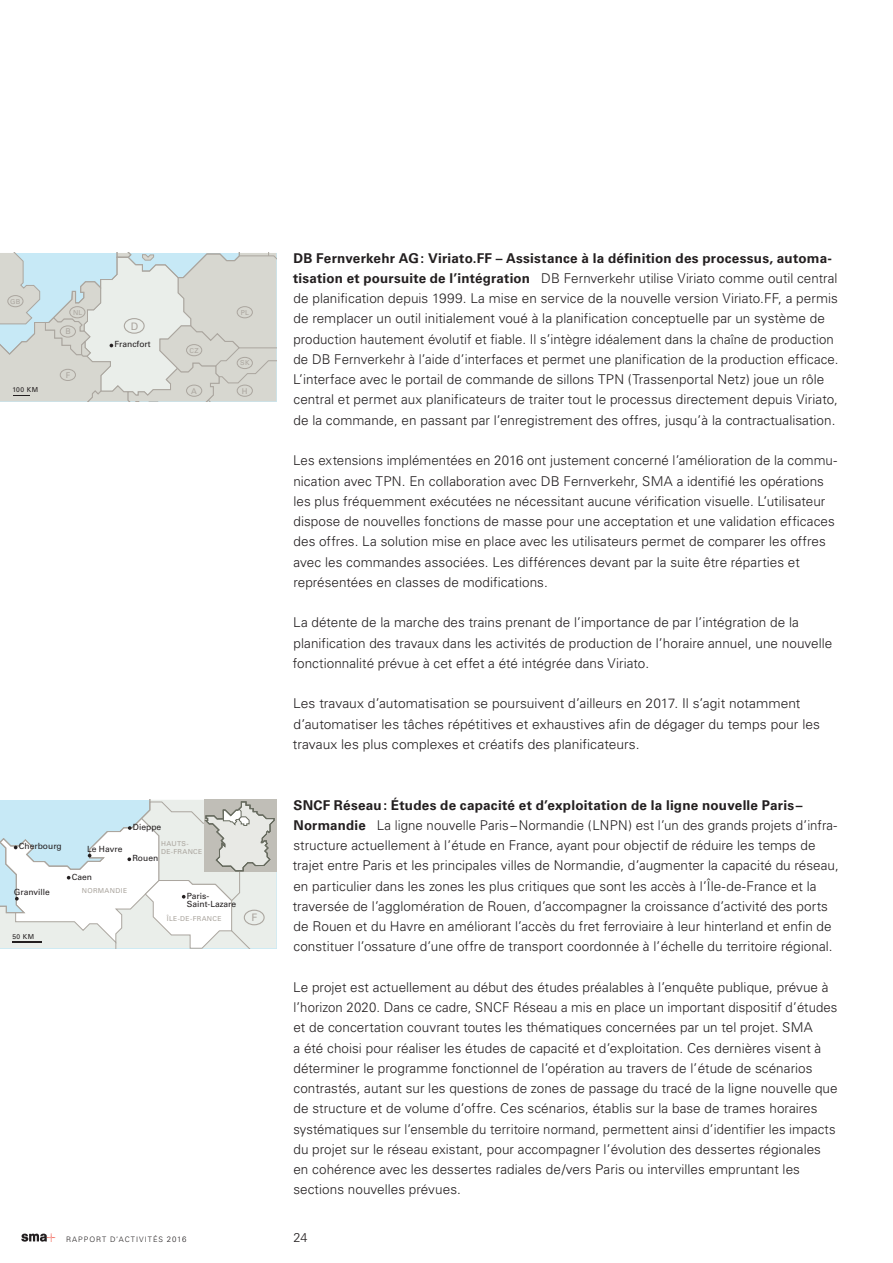
<style>
.page{position:relative;width:893px;height:1263px;background:#fff}
.page>*{position:absolute;margin:0;border:0;box-sizing:border-box;transform-origin:0 0}
.Lauftext_light_9_13{font:300 13.5px/20.2px "Univers";letter-spacing:.005em;color:#231f20}
.Lauftext_mit_Unterti{font:300 13.5px/20.2px "Univers";letter-spacing:.005em;color:#231f20}
.t1{font:300 12.75px "Univers";color:#231f20}
.t2{font:10.35px "Univers";color:#aba69f}
.t3{font:8.55px/8.6px "Univers";color:#231f20}
.t4{font:7.95px "Univers";color:#aba69f}
.t5{font:300 7.5px "Univers";letter-spacing:.135em;color:#231f20}
.t6{font:6.75px/8.1px "Univers";letter-spacing:.05em;color:#aba69f}
.t7{font:6.75px "Univers";letter-spacing:.05em;color:#231f20}
.s1{font-weight:700}
.s2{font-size:7.8px}
</style>
<div class="page">
<svg style="left:21px;top:1233px;width:34px;height:9px"></svg>
<svg style="left:0;top:253px;width:276px;height:148px;background:#d6dcd8"></svg>
<svg style="left:0;top:800px;width:276px;height:148px"></svg>
<div style="left:244px;top:910px;width:21px;height:15px;border:1px solid #aba69f;border-radius:50%"></div>
<p class="t6" style="left:10px;top:297px;width:12px">GB</p>
<p class="t7" style="left:12px;top:386px;width:27px">100 KM</p>
<p class="t6" style="left:73px;top:308px;width:11px">NL</p>
<p class="t4" style="left:65px;top:327px;width:7px">B</p>
<p class="t4" style="left:66px;top:370px;width:6px">F</p>
<p class="t2" style="left:131px;top:320px;width:9px">D</p>
<p class="t3" style="left:115px;top:340px;width:37px">Francfort</p>
<p class="t6" style="left:189px;top:346px;width:11px">CZ</p>
<p class="t6" style="left:241px;top:308px;width:10px">PL</p>
<p class="t6" style="left:240px;top:359px;width:11px">SK</p>
<p class="t4" style="left:191px;top:386px;width:7px">A</p>
<p class="t4" style="left:242px;top:386px;width:7px">H</p>
<p class="t3" style="left:133px;top:823px;width:30px">Dieppe</p>
<p class="t3" style="left:19px;top:842px;width:44px">Cherbourg</p>
<p class="t3" style="left:87px;top:844px;width:37px">Le Havre</p>
<p class="t3" style="left:72px;top:872px;width:22px">Caen</p>
<p class="t6" style="left:161px;top:839px;width:43px">HAUTS-<br>DE-FRANCE</p>
<p class="t3" style="left:132px;top:854px;width:27px">Rouen</p>
<p class="t3" style="left:14px;top:887px;width:38px">Granville</p>
<p class="t7" style="left:12px;top:932px;width:23px">50 KM</p>
<p class="t6" style="left:82px;top:887px;width:47px">NORMANDIE</p>
<p class="t3" style="left:187px;top:891px;width:51px">Paris-<br>Saint-Lazare</p>
<p class="t6" style="left:167px;top:915px;width:56px">ÎLE-DE-FRANCE</p>
<p class="t2" style="left:251px;top:911px;width:7px">F</p>
<p class="Lauftext_mit_Unterti" style="left:293px;top:248px;width:547px"><span class="s1">DB Fernverkehr AG: Viriato.FF – Assistance à la définition des processus, automa&shy;tisation et poursuite de l’intégration</span> DB Fernverkehr utilise Viriato comme outil central de planification depuis 1999. La mise en service de la nouvelle version Viriato.FF, a permis de remplacer un outil initialement voué à la planification conceptuelle par un système de production hautement évolutif et fiable. Il s’intègre idéalement dans la chaîne de production de DB Fernverkehr à l’aide d’interfaces et permet une planification de la production efficace.<br>L’interface avec le portail de commande de sillons TPN (Trassenportal Netz) joue un rôle central et permet aux planificateurs de traiter tout le processus directement depuis Viriato, de la commande, en passant par l’enregistrement des offres, jusqu’à la contractualisation.</p>
<p class="Lauftext_light_9_13" style="left:293px;top:450px;width:545px">Les extensions implémentées en 2016 ont justement concerné l’amélioration de la commu&shy;nication avec TPN. En collaboration avec DB Fernverkehr, SMA a identifié les opérations les plus fréquemment exécutées ne nécessitant aucune vérification visuelle. L’utilisateur dispose de nouvelles fonctions de masse pour une acceptation et une validation efficaces des offres. La solution mise en place avec les utilisateurs permet de comparer les offres avec les commandes associées. Les différences devant par la suite être réparties et représentées en classes de modifications.</p>
<p class="Lauftext_light_9_13" style="left:293px;top:612px;width:541px">La détente de la marche des trains prenant de l’importance de par l’intégration de la planification des travaux dans les activités de production de l’horaire annuel, une nouvelle fonctionnalité prévue à cet effet a été intégrée dans Viriato.</p>
<p class="Lauftext_light_9_13" style="left:293px;top:693px;width:529px">Les travaux d’automatisation se poursuivent d’ailleurs en 2017. Il s’agit notamment d’automatiser les tâches répétitives et exhaustives afin de dégager du temps pour les travaux les plus complexes et créatifs des planificateurs.</p>
<p class="Lauftext_mit_Unterti" style="left:293px;top:795px;width:548px"><span class="s1">SNCF Réseau: Études de capacité et d’exploitation de la ligne nouvelle Paris– Normandie</span> La ligne nouvelle Paris–Normandie (LNPN) est l’un des grands projets d’infra&shy;structure actuellement à l’étude en France, ayant pour objectif de réduire les temps de trajet entre Paris et les principales villes de Normandie, d’augmenter la capacité du réseau, en particulier dans les zones les plus critiques que sont les accès à l’Île-de-France et la traversée de l’agglomération de Rouen, d’accompagner la croissance d’activité des ports de Rouen et du Havre en améliorant l’accès du fret ferroviaire à leur hinterland et enfin de constituer l’ossature d’une offre de transport coordonnée à l’échelle du territoire régional.</p>
<p class="Lauftext_light_9_13" style="left:293px;top:977px;width:546px">Le projet est actuellement au début des études préalables à l’enquête publique, prévue à l’horizon 2020. Dans ce cadre, SNCF Réseau a mis en place un important dispositif d’études et de concertation couvrant toutes les thématiques concernées par un tel projet. SMA<br>a été choisi pour réaliser les études de capacité et d’exploitation. Ces dernières visent à déterminer le programme fonctionnel de l’opération au travers de l’étude de scénarios contrastés, autant sur les questions de zones de passage du tracé de la ligne nouvelle que de structure et de volume d’offre. Ces scénarios, établis sur la base de trames horaires systématiques sur l’ensemble du territoire normand, permettent ainsi d’identifier les impacts du projet sur le réseau existant, pour accompagner l’évolution des dessertes régionales en cohérence avec les dessertes radiales de/vers Paris ou intervilles empruntant les sections nouvelles prévues.</p>
<p class="t5" style="left:66px;top:1234px;width:122px">RAPPORT D’ACTIVITÉS <span class="s2">2016</span></p>
<p class="t1" style="left:293px;top:1229px;width:16px">24</p>
</div>
